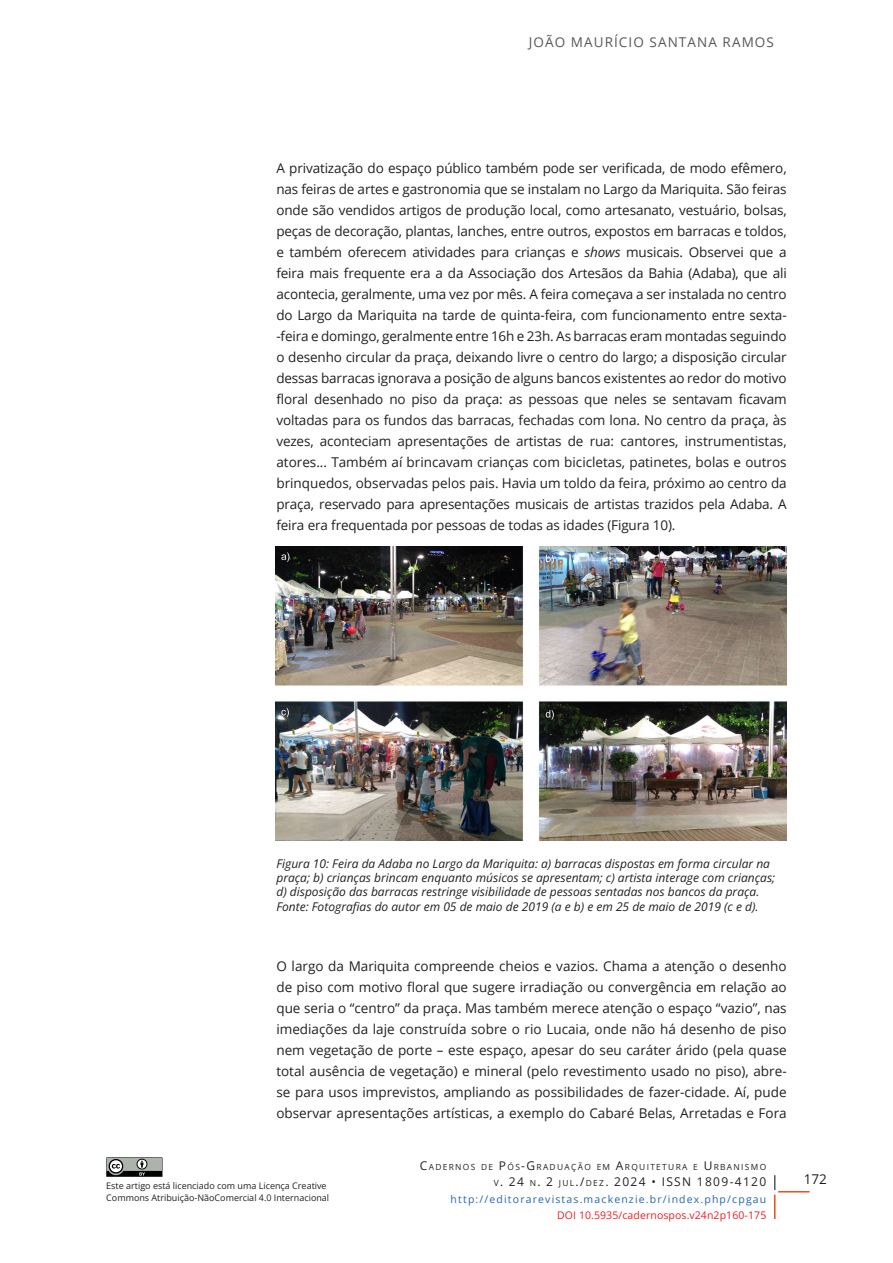
<style>
.page{position:relative;width:893px;height:1263px;background:#fff}
.page>*{position:absolute;margin:0;border:0;box-sizing:border-box;transform-origin:0 0}
.Txt{font:13.5px/21px "Open Sans";color:#231f20;text-align:justify}
.t1{font:13.5px "Open Sans";letter-spacing:.08em;color:#57585a}
.CPFAU-LegendaFigura{font:italic 12px/14.4px "Open Sans";color:#231f20}
.t2{font:12px "Open Sans";letter-spacing:.11em;color:#231f20}
.t3{font:10.5px "Open Sans";letter-spacing:.11em;color:#2466b2}
.t4{font:10.5px "Open Sans";letter-spacing:.01em;color:#ee1d23}
.t5{font:9px/12px "Open Sans";color:#231f20}
.t6{font:8.4px "Open Sans";letter-spacing:.155em;color:#231f20}
.s1{font-style:italic}
.s2{font-size:12px}
.s3{font-size:8.4px}
</style>
<div class="page">
<hr style="left:778px;top:1191px;width:32px;height:1px;background:#e94e1a">
<svg style="left:774px;top:1175px;width:1px;height:44px"></svg>
<svg style="left:106px;top:1157px;width:56px;height:20px"></svg>
<img style="left:276px;top:546px;width:511px;height:295px">
<p class="t1" style="left:529px;top:32px;width:247px">JOÃO MAURÍCIO SANTANA RAMOS</p>
<p class="Txt" style="left:276px;top:157px;width:512px">A privatização do espaço público também pode ser verificada, de modo efêmero, nas feiras de artes e gastronomia que se instalam no Largo da Mariquita. São feiras onde são vendidos artigos de produção local, como artesanato, vestuário, bolsas, peças de decoração, plantas, lanches, entre outros, expostos em barracas e toldos, e também oferecem atividades para crianças e <span class="s1">shows</span> musicais. Observei que a feira mais frequente era a da Associação dos Artesãos da Bahia (Adaba), que ali acontecia, geralmente, uma vez por mês. A feira começava a ser instalada no centro do Largo da Mariquita na tarde de quinta-feira, com funcionamento entre sexta--feira e domingo, geralmente entre 16h e 23h. As barracas eram montadas seguindo o desenho circular da praça, deixando livre o centro do largo; a disposição circular dessas barracas ignorava a posição de alguns bancos existentes ao redor do motivo floral desenhado no piso da praça: as pessoas que neles se sentavam ficavam voltadas para os fundos das barracas, fechadas com lona. No centro da praça, às vezes, aconteciam apresentações de artistas de rua: cantores, instrumentistas, atores... Também aí brincavam crianças com bicicletas, patinetes, bolas e outros brinquedos, observadas pelos pais. Havia um toldo da feira, próximo ao centro da praça, reservado para apresentações musicais de artistas trazidos pela Adaba. A feira era frequentada por pessoas de todas as idades (Figura 10).</p>
<p class="CPFAU-LegendaFigura" style="left:276px;top:856px;width:500px">Figura 10: Feira da Adaba no Largo da Mariquita: a) barracas dispostas em forma circular na praça; b) crianças brincam enquanto músicos se apresentam; c) artista interage com crianças; d) disposição das barracas restringe visibilidade de pessoas sentadas nos bancos da praça.<br>Fonte: Fotografias do autor em 05 de maio de 2019 (a e b) e em 25 de maio de 2019 (c e d).</p>
<p class="Txt" style="left:276px;top:955px;width:512px">O largo da Mariquita compreende cheios e vazios. Chama a atenção o desenho de piso com motivo floral que sugere irradiação ou convergência em relação ao que seria o “centro” da praça. Mas também merece atenção o espaço “vazio”, nas imediações da laje construída sobre o rio Lucaia, onde não há desenho de piso nem vegetação de porte – este espaço, apesar do seu caráter árido (pela quase total ausência de vegetação) e mineral (pelo revestimento usado no piso), abre&shy;se para usos imprevistos, ampliando as possibilidades de fazer-cidade. Aí, pude observar apresentações artísticas, a exemplo do Cabaré Belas, Arretadas e Fora</p>
<p class="t5" style="left:106px;top:1180px;width:224px">Este artigo está licenciado com uma Licença Creative<br>Commons Atribuição-NãoComercial 4.0 Internacional</p>
<p class="t6" style="left:420px;top:1161px;width:348px"><span class="s2">C</span>ADERNOS DE <span class="s2">P</span>ÓS<span class="s2">-G</span>RADUAÇÃO EM <span class="s2">A</span>RQUITETURA E <span class="s2">U</span> RBANISMO</p>
<p class="t2" style="left:494px;top:1173px;width:176px"><span class="s3">V</span>. 24 <span class="s3">N</span>. 2 <span class="s3">JUL</span>./<span class="s3">DEZ</span>. 2024 • ISSN</p>
<p class="t2" style="left:697px;top:1173px;width:71px">1809-4120</p>
<p class="t3" style="left:451px;top:1191px;width:317px">http://editorarevistas.mackenzie.br/index.php/cpgau</p>
<p class="t4" style="left:557px;top:1208px;width:211px">DOI 10.5935/cadernospos.v24n2p160-175</p>
<p class="Txt" style="left:804px;top:1169px;width:25px">172</p>
</div>
